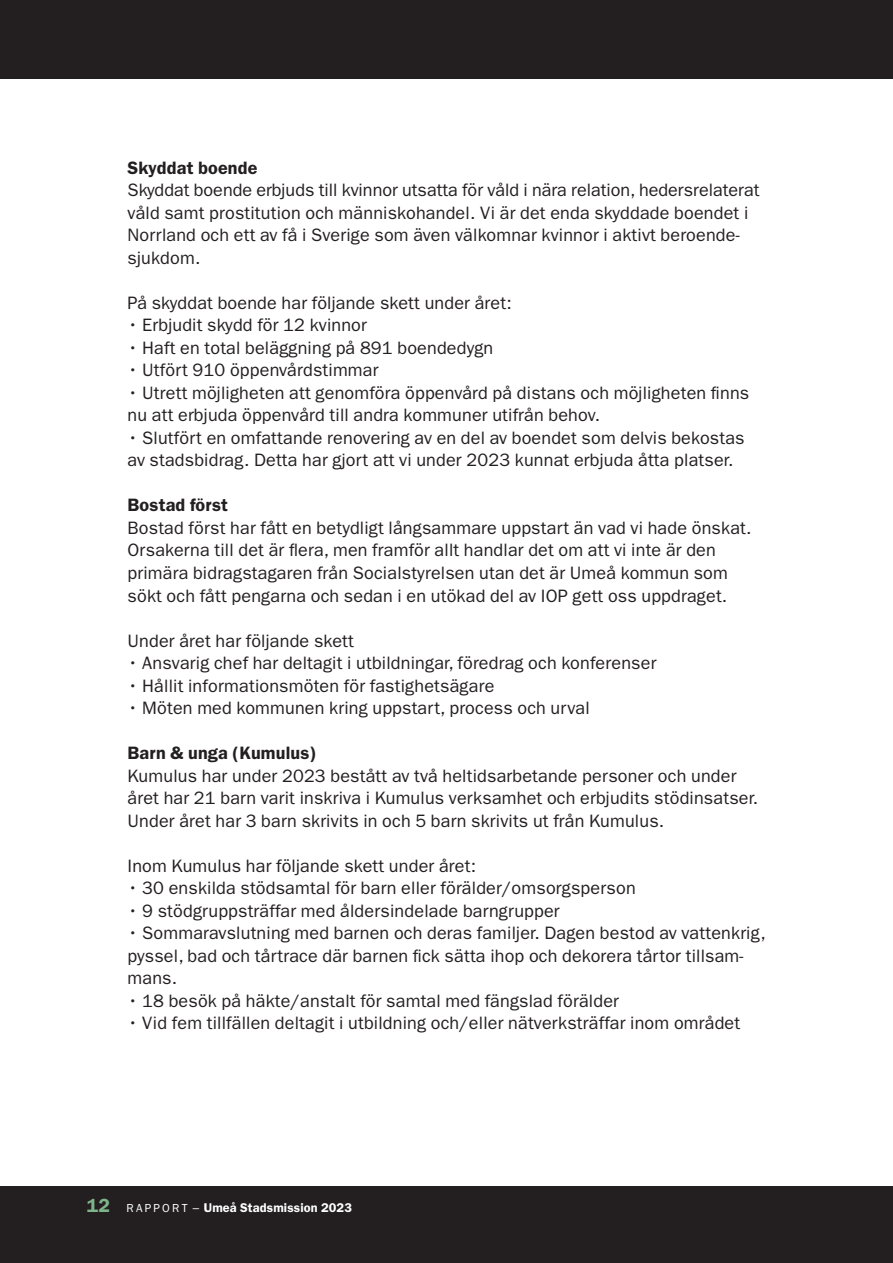
<style>
.page{position:relative;width:893px;height:1263px;background:#fff}
.page>*{position:absolute;margin:0;border:0;box-sizing:border-box;transform-origin:0 0}
.t1{font:18px/22.5px "ITC Franklin Gothic Std";letter-spacing:.01em;color:#231f20}
.t2{font:600 18px "ITC Franklin Gothic Std";letter-spacing:.01em;color:#231f20}
.t3{font:600 12.75px "ITC Franklin Gothic Std";letter-spacing:.01em;color:#fff}
.s1{font-size:19.05px;color:#7db48a}
.s2{font-weight:400;font-size:11.7px}
.s3{font-weight:400}
</style>
<div class="page">
<div style="left:0;top:1186px;width:893px;height:77px;background:#231f20"></div>
<div style="left:0;top:0;width:893px;height:78px;background:#231f20"></div>
<p class="t2" style="left:128px;top:157px;width:131px">Skyddat boende</p>
<p class="t1" style="left:128px;top:179px;width:633px">Skyddat boende erbjuds till kvinnor utsatta för våld i nära relation, hedersrelaterat våld samt prostitution och människohandel. Vi är det enda skyddade boendet i Norrland och ett av få i Sverige som även välkomnar kvinnor i aktivt beroende&shy;sjukdom.</p>
<p class="t1" style="left:128px;top:292px;width:386px">På skyddat boende har följande skett under året:</p>
<p class="t1" style="left:128px;top:314px;width:241px">• Erbjudit skydd för 12 kvinnor</p>
<p class="t1" style="left:128px;top:337px;width:367px">• Haft en total beläggning på 891 boendedygn</p>
<p class="t1" style="left:128px;top:359px;width:252px">• Utfört 910 öppenvårdstimmar</p>
<p class="t1" style="left:128px;top:382px;width:623px">• Utrett möjligheten att genomföra öppenvård på distans och möjligheten finns nu att erbjuda öppenvård till andra kommuner utifrån behov.</p>
<p class="t1" style="left:128px;top:427px;width:619px">• Slutfört en omfattande renovering av en del av boendet som delvis bekostas av stadsbidrag. Detta har gjort att vi under 2023 kunnat erbjuda åtta platser.</p>
<p class="t2" style="left:128px;top:495px;width:102px">Bostad först</p>
<p class="t1" style="left:128px;top:517px;width:625px">Bostad först har fått en betydligt långsammare uppstart än vad vi hade önskat.<br>Orsakerna till det är flera, men framför allt handlar det om att vi inte är den primära bidragstagaren från Socialstyrelsen utan det är Umeå kommun som sökt och fått pengarna och sedan i en utökad del av IOP gett oss uppdraget.</p>
<p class="t1" style="left:128px;top:629px;width:228px">Under året har följande skett</p>
<p class="t1" style="left:128px;top:652px;width:530px">• Ansvarig chef har deltagit i utbildningar, föredrag och konferenser</p>
<p class="t1" style="left:128px;top:674px;width:368px">• Hållit informationsmöten för fastighetsägare</p>
<p class="t1" style="left:128px;top:697px;width:464px">• Möten med kommunen kring uppstart, process och urval</p>
<p class="t2" style="left:128px;top:742px;width:190px">Barn &amp; unga (Kumulus)</p>
<p class="t1" style="left:128px;top:764px;width:632px">Kumulus har under 2023 bestått av två heltidsarbetande personer och under året har 21 barn varit inskriva i Kumulus verksamhet och erbjudits stödinsatser.<br>Under året har 3 barn skrivits in och 5 barn skrivits ut från Kumulus.</p>
<p class="t1" style="left:128px;top:854px;width:350px">Inom Kumulus har följande skett under året:</p>
<p class="t1" style="left:128px;top:877px;width:510px">• 30 enskilda stödsamtal för barn eller förälder/omsorgsperson</p>
<p class="t1" style="left:128px;top:899px;width:434px">• 9 stödgruppsträffar med åldersindelade barngrupper</p>
<p class="t1" style="left:128px;top:922px;width:640px">• Sommaravslutning med barnen och deras familjer. Dagen bestod av vattenkrig, pyssel, bad och tårtrace där barnen fick sätta ihop och dekorera tårtor tillsam&shy;mans.</p>
<p class="t1" style="left:128px;top:989px;width:493px">• 18 besök på häkte/anstalt för samtal med fängslad förälder</p>
<p class="t1" style="left:128px;top:1012px;width:614px">• Vid fem tillfällen deltagit i utbildning och/eller nätverksträffar inom området</p>
<p class="t3" style="left:87px;top:1200px;width:267px"><span class="s1">12</span> <span class="s2">R A P P O R T</span> <span class="s3">–</span> Umeå Stadsmission 2023</p>
</div>
